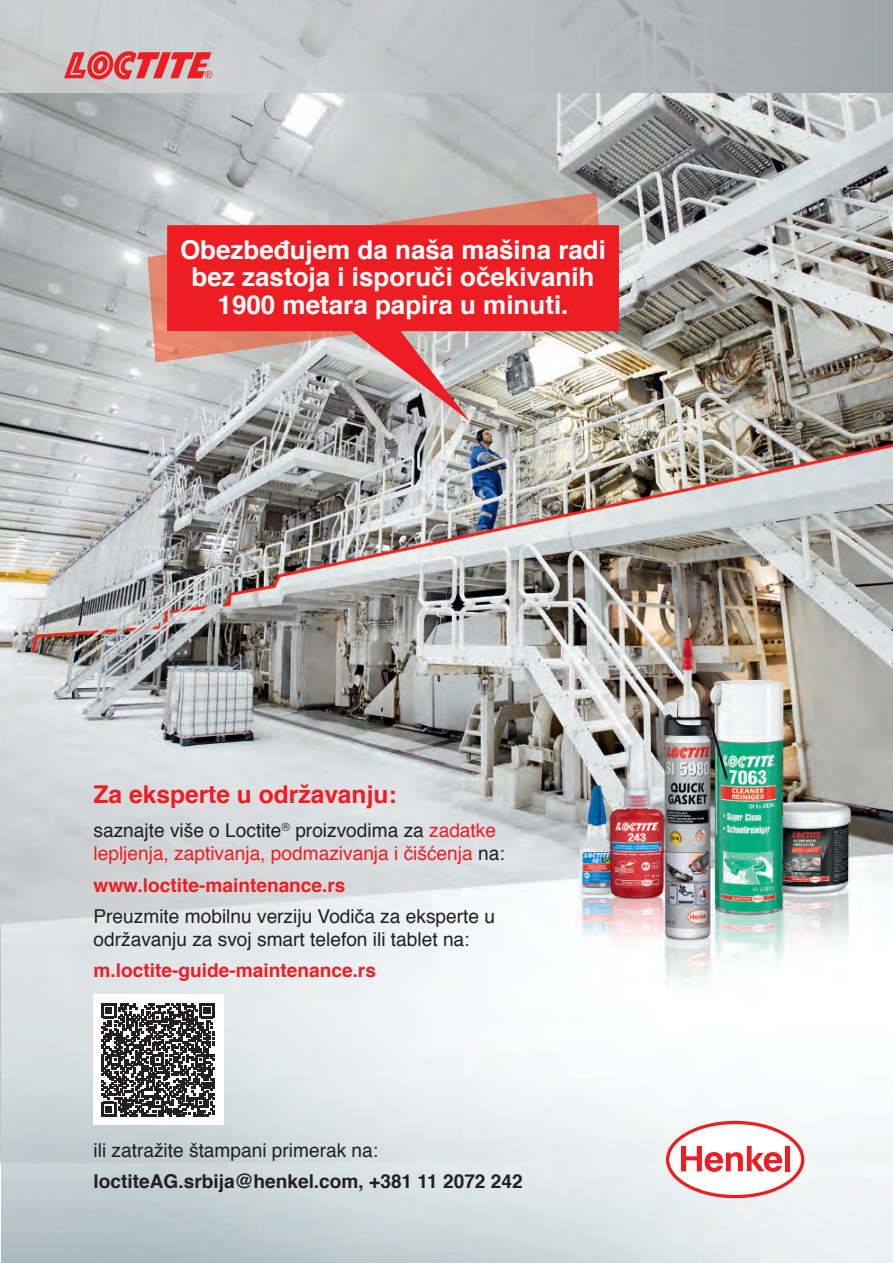
<style>
.page{position:relative;width:893px;height:1263px;background:#fff}
.page>*{position:absolute;margin:0;border:0;box-sizing:border-box;transform-origin:0 0}
.t1{font:700 25.95px/27.8px "Helvetica";color:#fff;text-align:center}
.t2{font:700 24.6px "Helvetica";color:#ee1d23}
.t3{font:19.05px/23px "Helvetica";color:#231f20}
.t4{font:19.05px/23px "Helvetica";color:#ee1d23}
.t5{font:700 19.05px "Helvetica";color:#ee1d23}
.t6{font:700 19.05px "Helvetica";color:#231f20}
.s1{color:#231f20}
</style>
<div class="page">
<img style="left:0;top:92px;width:893px;height:1171px">
<img style="left:147px;top:193px;width:457px;height:169px">
<svg style="left:167px;top:225px;width:452px;height:196px;background:#da6162"></svg>
<img style="left:1px;top:616px;width:892px;height:547px">
<svg style="left:64px;top:51px;width:148px;height:28px;background:#de6c70"></svg>
<div style="left:94px;top:994px;width:130px;height:131px;background:#fff"></div>
<svg style="left:101px;top:1003px;width:114px;height:113px"></svg>
<svg style="left:666px;top:1121px;width:138px;height:77px"></svg>
<h1 class="t1" style="left:180px;top:238px;width:427px">Obezbeđujem da naša mašina radi bez zastoja i isporuči očekivanih<br>1900 metara papira u minuti.</h1>
<p class="t2" style="left:94px;top:784px;width:305px">Za eksperte u održavanju:</p>
<p class="t4" style="left:94px;top:821px;width:413px"><span class="s1">saznajte više o Loctite</span><sup>®</sup> <span class="s1">proizvodima za</span> zadatke lepljenja, zaptivanja, podmazivanja i čišćenja <span class="s1">na:</span></p>
<p class="t5" style="left:94px;top:877px;width:254px">www.loctite-maintenance.rs</p>
<p class="t3" style="left:94px;top:906px;width:403px">Preuzmite mobilnu verziju Vodiča za eksperte u održavanju za svoj smart telefon ili tablet na:</p>
<p class="t5" style="left:94px;top:963px;width:284px">m.loctite-guide-maintenance.rs</p>
<p class="t3" style="left:94px;top:1140px;width:286px">ili zatražite štampani primerak na:</p>
<p class="t6" style="left:94px;top:1173px;width:431px">loctiteAG.srbija@henkel.com, +381 11 2072 242</p>
</div>
